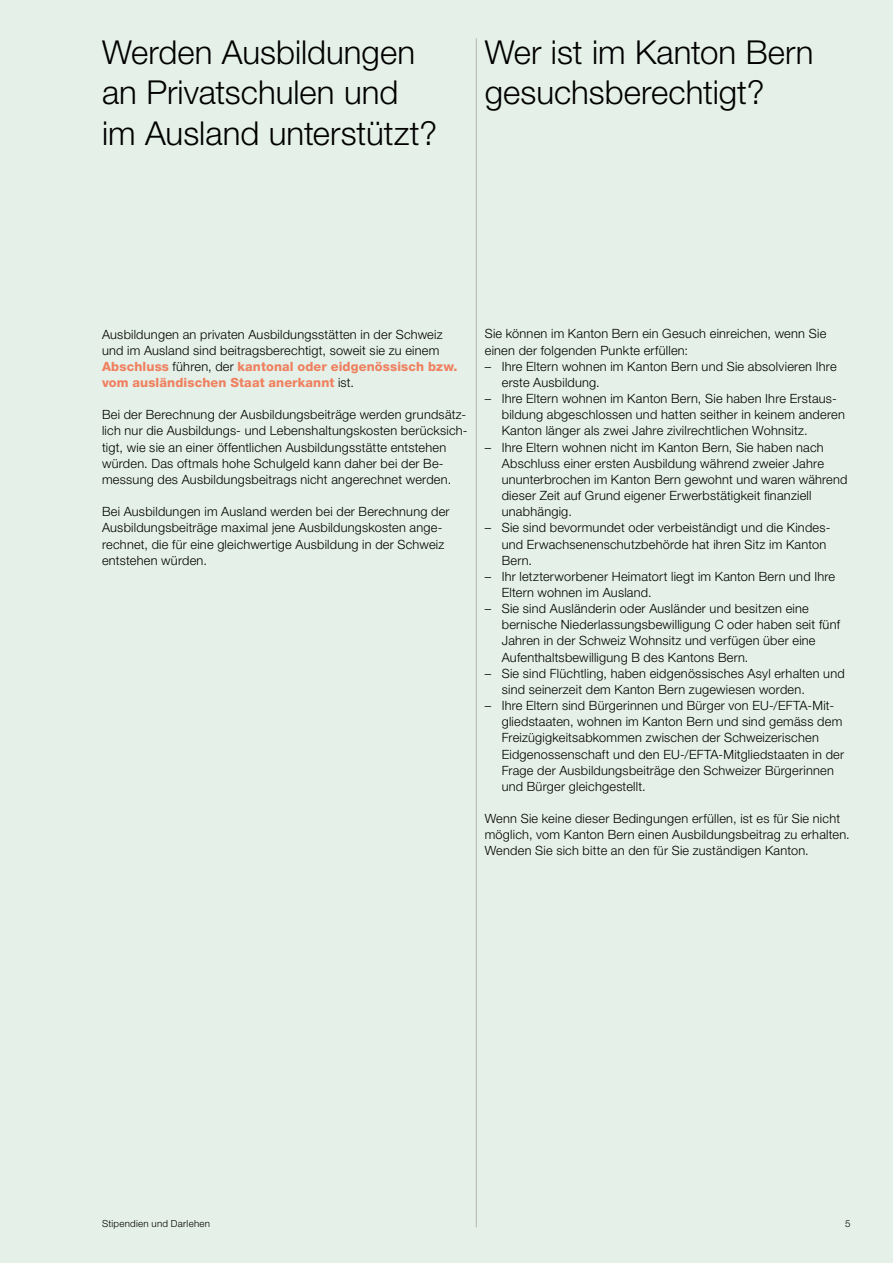
<style>
.page{position:relative;width:893px;height:1263px;background:#e5f1e8}
.page>*{position:absolute;margin:0;border:0;box-sizing:border-box;transform-origin:0 0}
.t1{font:300 33px/40.3px "Helvetica Neue LT Std";color:#000}
.t2{font:300 12.75px/16.2px "Helvetica Neue LT Std";letter-spacing:.02em;color:#000}
.t3{font:300 9.75px "Helvetica Neue LT Std";letter-spacing:.025em;color:#000}
.s1{font-weight:800;color:#ef8161}
</style>
<div class="page">
<hr style="left:476px;top:38px;width:1px;height:1189px;background:#b2b2b2">
<h1 class="t1" style="left:102px;top:31px;width:337px">Werden Ausbildungen an Privatschulen und im Ausland unterstützt?</h1>
<h1 class="t1" style="left:485px;top:31px;width:330px">Wer ist im Kanton Bern gesuchsberechtigt?</h1>
<p class="t2" style="left:102px;top:326px;width:357px">Ausbildungen an privaten Ausbildungsstätten in der Schweiz und im Ausland sind beitragsberechtigt, soweit sie zu einem <span class="s1">Abschluss</span> führen, der <span class="s1">kantonal oder eidgenössisch bzw. vom ausländischen Staat anerkannt</span> ist.</p>
<p class="t2" style="left:102px;top:406px;width:367px">Bei der Berechnung der Ausbildungsbeiträge werden grundsätz&shy;lich nur die Ausbildungs- und Lebenshaltungskosten berücksich&shy;tigt, wie sie an einer öffentlichen Ausbildungsstätte entstehen würden. Das oftmals hohe Schulgeld kann daher bei der Be&shy;messung des Ausbildungsbeitrags nicht angerechnet werden.</p>
<p class="t2" style="left:102px;top:503px;width:349px">Bei Ausbildungen im Ausland werden bei der Berechnung der Ausbildungsbeiträge maximal jene Ausbildungskosten ange&shy;rechnet, die für eine gleichwertige Ausbildung in der Schweiz entstehen würden.</p>
<p class="t2" style="left:485px;top:326px;width:343px">Sie können im Kanton Bern ein Gesuch einreichen, wenn Sie einen der folgenden Punkte erfüllen:</p>
<p class="t2" style="left:502px;top:358px;width:336px;text-indent:-17px">– Ihre Eltern wohnen im Kanton Bern und Sie absolvieren Ihre erste Ausbildung.</p>
<p class="t2" style="left:502px;top:390px;width:345px;text-indent:-17px">– Ihre Eltern wohnen im Kanton Bern, Sie haben Ihre Erstaus&shy;bildung abgeschlossen und hatten seither in keinem anderen<br>Kanton länger als zwei Jahre zivilrechtlichen Wohnsitz.</p>
<p class="t2" style="left:502px;top:439px;width:347px;text-indent:-17px">– Ihre Eltern wohnen nicht im Kanton Bern, Sie haben nach Abschluss einer ersten Ausbildung während zweier Jahre ununterbrochen im Kanton Bern gewohnt und waren während dieser Zeit auf Grund eigener Erwerbstätigkeit finanziell unabhängig.</p>
<p class="t2" style="left:502px;top:519px;width:330px;text-indent:-17px">– Sie sind bevormundet oder verbeiständigt und die Kindes&shy;und Erwachsenenschutzbehörde hat ihren Sitz im Kanton<br>Bern.</p>
<p class="t2" style="left:502px;top:568px;width:335px;text-indent:-17px">– Ihr letzterworbener Heimatort liegt im Kanton Bern und Ihre<br>Eltern wohnen im Ausland.</p>
<p class="t2" style="left:502px;top:600px;width:340px;text-indent:-17px">– Sie sind Ausländerin oder Ausländer und besitzen eine bernische Niederlassungsbewilligung C oder haben seit fünf Jahren in der Schweiz Wohnsitz und verfügen über eine Aufenthaltsbewilligung B des Kantons Bern.</p>
<p class="t2" style="left:502px;top:665px;width:344px;text-indent:-17px">– Sie sind Flüchtling, haben eidgenössisches Asyl erhalten und sind seinerzeit dem Kanton Bern zugewiesen worden.</p>
<p class="t2" style="left:502px;top:697px;width:344px;text-indent:-17px">– Ihre Eltern sind Bürgerinnen und Bürger von EU-/EFTA-Mit&shy;gliedstaaten, wohnen im Kanton Bern und sind gemäss dem Freizügigkeitsabkommen zwischen der Schweizerischen Eidgenossenschaft und den EU-/EFTA-Mitgliedstaaten in der Frage der Ausbildungsbeiträge den Schweizer Bürgerinnen und Bürger gleichgestellt.</p>
<p class="t2" style="left:485px;top:810px;width:366px">Wenn Sie keine dieser Bedingungen erfüllen, ist es für Sie nicht möglich, vom Kanton Bern einen Ausbildungsbeitrag zu erhalten.<br>Wenden Sie sich bitte an den für Sie zuständigen Kanton.</p>
<p class="t3" style="left:102px;top:1218px;width:110px">Stipendien und Darlehen</p>
<p class="t3" style="left:845px;top:1218px;width:7px">5</p>
</div>
